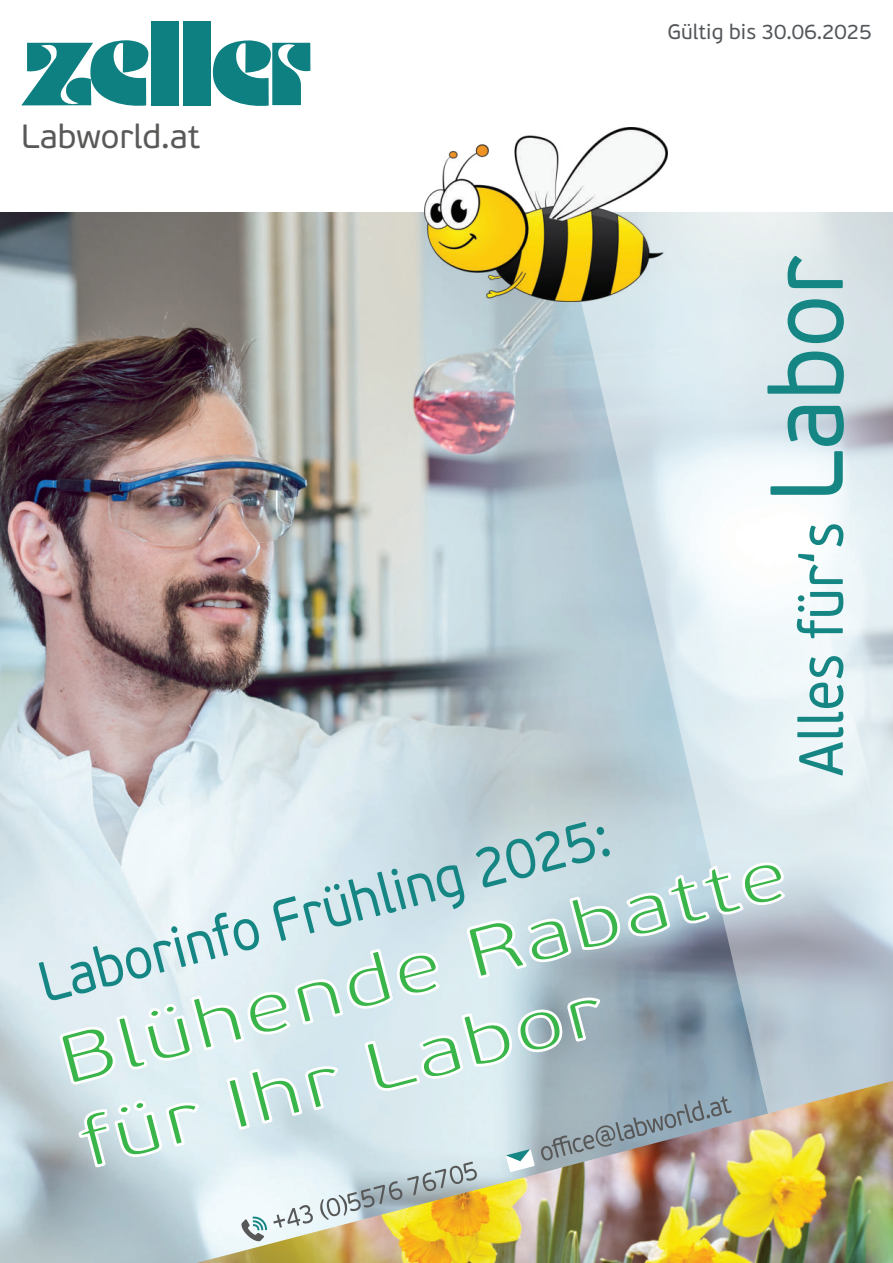
<style>
.page{position:relative;width:893px;height:1263px;background:#fff}
.page>*{position:absolute;margin:0;border:0;box-sizing:border-box;transform-origin:0 0}
.t1{font:71.25px/84.8px "PF Beau Sans Pro";color:#3ab54a;scale:1.25 1}
.t2{font:62.1px "PF Beau Sans Pro";color:#168684;scale:.91 1}
.t3{font:57.45px "PF Beau Sans Pro";color:#168684;scale:.91 1}
.t4{font:33.45px "PF Beau Sans Pro";color:#595958}
.t5{font:21px "PF Beau Sans Pro";color:#54575a}
.s1{font-size:103.05px}
</style>
<div class="page">
<div style="left:184px;top:21px;width:27px;height:85px;background:#0e8081"></div>
<div style="left:151px;top:21px;width:28px;height:85px;background:#0e8081"></div>
<svg style="left:213px;top:40px;width:97px;height:66px"></svg>
<svg style="left:21px;top:40px;width:128px;height:66px"></svg>
<img style="left:0;top:213px;width:508px;height:1050px">
<svg style="left:508px;top:127px;width:385px;height:954px"></svg>
<svg style="left:58px;top:861px;width:726px;height:311px;background:#ccdbe2"></svg>
<img style="left:197px;top:1081px;width:696px;height:182px">
<img style="left:424px;top:128px;width:244px;height:173px">
<p class="t4" style="left:21px;top:119px;width:180px">Labworld.at</p>
<p class="t5" style="left:667px;top:21px;width:206px">Gültig bis 30.06.2025</p>
<p class="t2" style="left:789px;top:776px;width:574px;rotate:-90deg">Alles für‘s <span class="s1">Labor</span></p>
<p class="t3" style="left:33px;top:957px;width:647px;rotate:-15deg">Laborinfo Frühling 2025:</p>
<p class="t1" style="left:50px;top:1025px;width:601px;rotate:-15deg">Blühende Rabatte für Ihr Labor</p>
</div>
